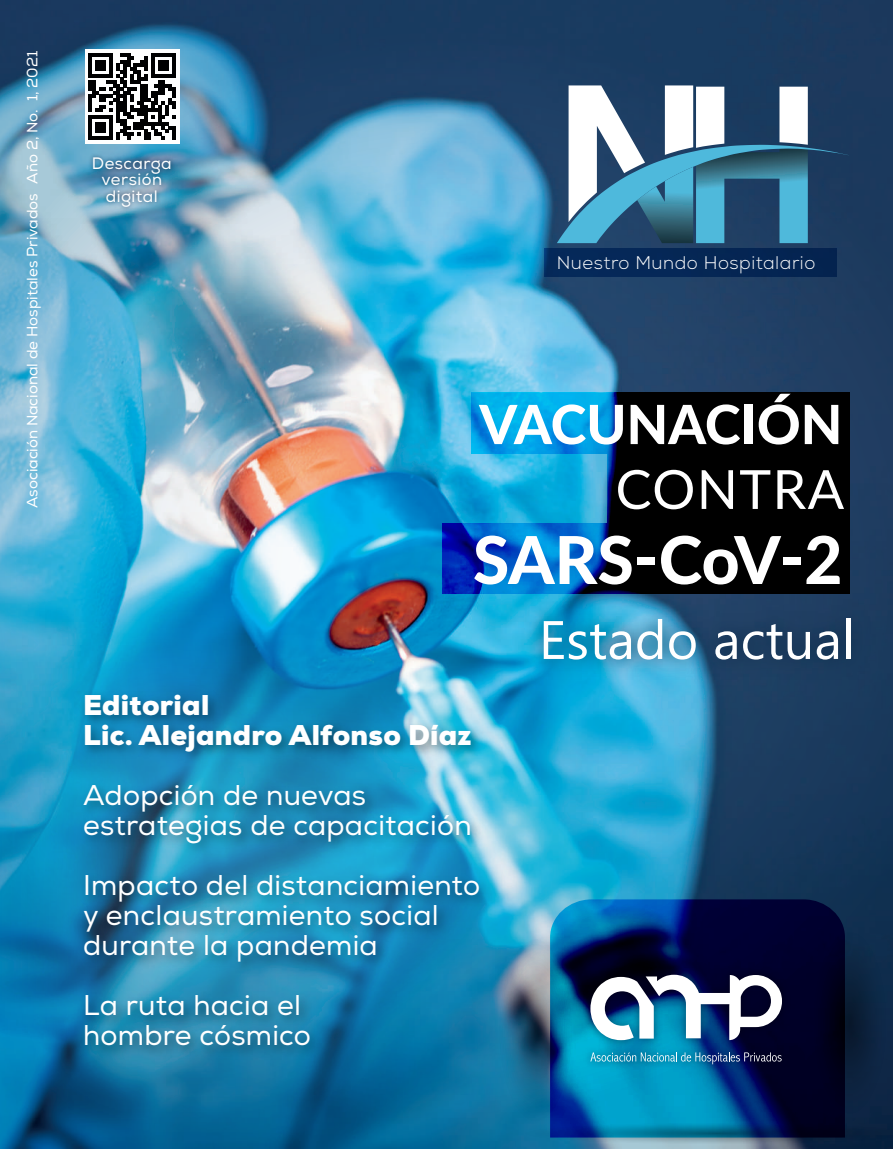
<style>
.page{position:relative;width:893px;height:1149px;background:#fff}
.page>*{position:absolute;margin:0;border:0;box-sizing:border-box;transform-origin:0 0}
.t1{font:800 66px "Lato";letter-spacing:-.01em;color:#fff}
.t2{font:54px "Microsoft Tai Le";color:#fff}
.t3{font:800 54px "Lato";color:#fff}
.t4{font:54px "Lato";letter-spacing:.025em;color:#fff}
.t5{font:28.5px/30px "Nexa";letter-spacing:.01em;color:#fff}
.t6{font:900 28.5px/30px "Nexa";letter-spacing:.01em;color:#fff}
.t7{font:300 18.3px "Nexa";letter-spacing:.03em;color:#fff}
.t8{font:16.5px/16.5px "Nexa";letter-spacing:.03em;color:#fff;text-align:center}
.t9{font:15px "Nexa";color:#fff}
</style>
<div class="page">
<img style="left:0;top:0;width:893px;height:1148px">
<svg style="left:653px;top:899px;width:192px;height:28px;background:#010f4a"></svg>
<div style="left:85px;top:49px;width:94px;height:95px;background:#fff"></div>
<svg style="left:89px;top:53px;width:86px;height:87px"></svg>
<div style="left:544px;top:248px;width:293px;height:28px;background:#052755"></div>
<svg style="left:557px;top:85px;width:293px;height:158px"></svg>
<img style="left:81px;top:148px;width:103px;height:65px">
<svg style="left:653px;top:927px;width:240px;height:216px;background:#17375e"></svg>
<img style="left:653px;top:587px;width:228px;height:116px">
<svg style="left:442px;top:523px;width:407px;height:70px;background:#000b17"></svg>
<svg style="left:471px;top:393px;width:378px;height:61px;background:#003d58"></svg>
<div style="left:608px;top:454px;width:241px;height:68px;background:#000"></div>
<img style="left:0;top:534px;width:653px;height:614px">
<img style="left:75px;top:682px;width:442px;height:466px">
<p class="t9" style="left:23px;top:508px;width:458px;rotate:-90deg">Asociación Nacional de Hospitales Privados Año 2, No. 1, 2021</p>
<p class="t8" style="left:92px;top:155px;width:81px">Descarga versión digital</p>
<p class="t7" style="left:557px;top:251px;width:260px">Nuestro Mundo Hospitalario</p>
<h2 class="t3" style="left:479px;top:384px;width:365px">VACUNACIÓN</h2>
<h2 class="t4" style="left:615px;top:450px;width:230px">CONTRA</h2>
<h1 class="t1" style="left:473px;top:510px;width:371px">SARS-CoV-2</h1>
<h2 class="t2" style="left:539px;top:608px;width:318px">Estado actual</h2>
<p class="t6" style="left:83px;top:690px;width:390px">Editorial<br>Lic. Alejandro Alfonso Díaz</p>
<p class="t5" style="left:83px;top:780px;width:390px">Adopción de nuevas estrategias de capacitación</p>
<p class="t5" style="left:83px;top:870px;width:399px">Impacto del distanciamiento y enclaustramiento social durante la pandemia</p>
<p class="t5" style="left:83px;top:990px;width:229px">La ruta hacia el hombre cósmico</p>
</div>
